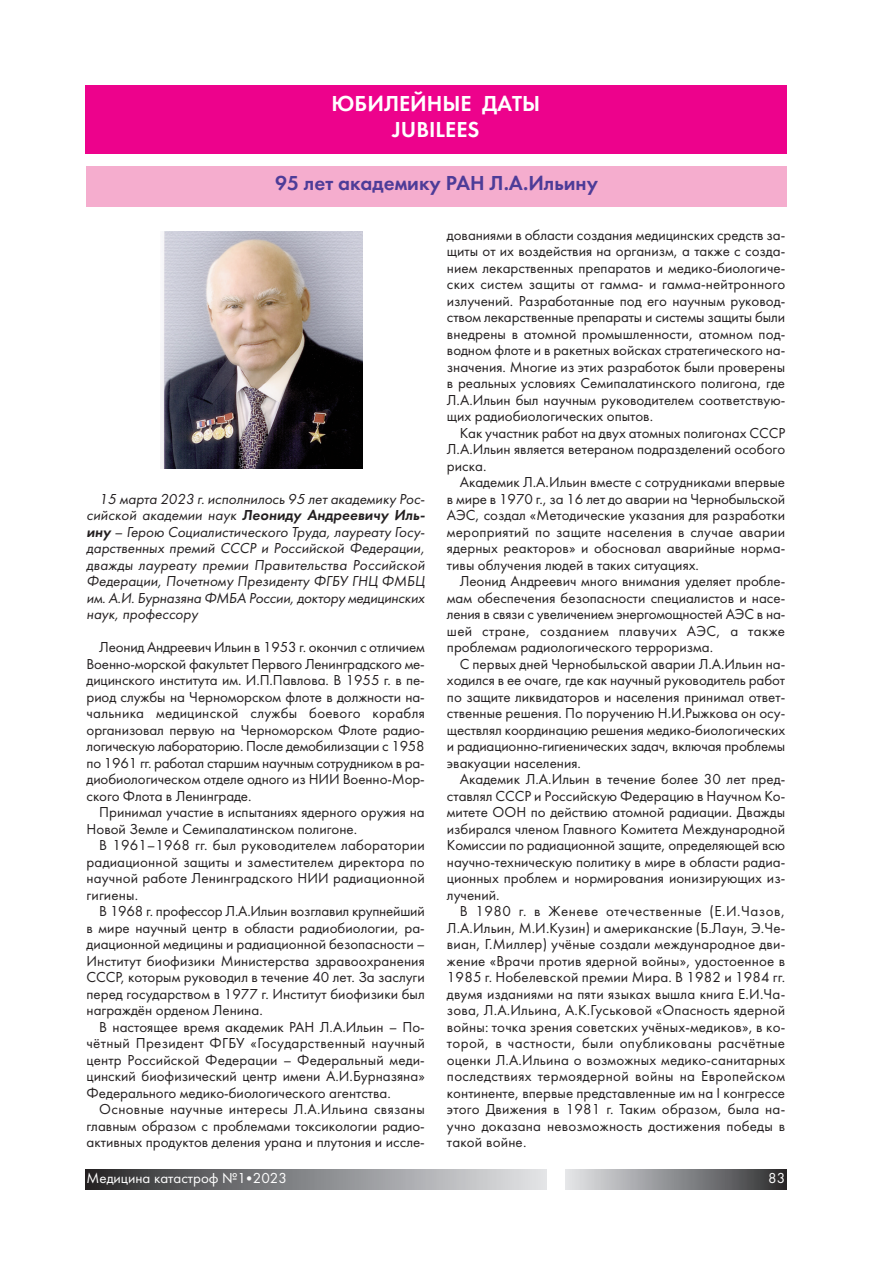
<style>
.page{position:relative;width:893px;height:1263px;background:#fff}
.page>*{position:absolute;margin:0;border:0;box-sizing:border-box;transform-origin:0 0}
.t1{font:22.5px/25.5px "Futura Demi C";color:#fff;text-align:center}
.t2{font:21px "Futura Demi C";color:#4d3c98}
.t3{font:15px/16.5px "Futura Book C";color:#231f20;text-align:justify}
.t4{font:italic 15px/16.5px "Futura Book C";color:#231f20;text-align:justify}
.t5{font:italic 15px "Futura Demi C";letter-spacing:.005em;color:#231f20}
.t6{font:15px "Futura Book C";color:#fff}
.s1{font-family:"Futura Book C"}
.s2{font-family:"Futura Demi C"}
</style>
<div class="page">
<div style="left:85px;top:1169px;width:461px;height:21px;background:linear-gradient(to right,#2b2b2d,#e5e6ea)"></div>
<div style="left:566px;top:1169px;width:221px;height:21px;background:linear-gradient(to right,#e5e7ea,#2e2e30)"></div>
<div style="left:85px;top:85px;width:702px;height:69px;background:#ed028c"></div>
<img style="left:160px;top:231px;width:202px;height:237px">
<div style="left:87px;top:166px;width:700px;height:40px;background:#f5adce"></div>
<h1 class="t1" style="left:331px;top:91px;width:210px">ЮБИЛЕЙНЫЕ ДАТЫ<br>JUBILEES</h1>
<h2 class="t2" style="left:275px;top:171px;width:324px">95 лет академику РАН Л.А.Ильину</h2>
<p class="t4" style="left:99px;top:490px;width:326px">15 марта 2023 г. исполнилось 95 лет академику Рос-</p>
<p class="t5" style="left:87px;top:506px;width:338px"><span class="s1">сийской академии наук</span> Леониду Андреевичу Иль-</p>
<p class="t4" style="left:87px;top:523px;width:340px"><span class="s2">ину</span> – Герою Социалистического Труда, лауреату Госу&shy;дарственных премий СССР и Российской Федерации, дважды лауреату премии Правительства Российской Федерации, Почетному Президенту ФГБУ ГНЦ ФМБЦ им. А.И. Бурназяна ФМБА России, доктору медицинских наук, профессору</p>
<p class="t3" style="left:87px;top:639px;width:340px;text-indent:13px">Леонид Андреевич Ильин в 1953 г. окончил с отличием Военно-морской факультет Первого Ленинградского ме&shy;дицинского института им. И.П.Павлова. В 1955 г. в пе&shy;риод службы на Черноморском флоте в должности на&shy;чальника медицинской службы боевого корабля организовал первую на Черноморском Флоте радио&shy;логическую лабораторию. После демобилизации с 1958 по 1961 гг. работал старшим научным сотрудником в ра&shy;диобиологическом отделе одного из НИИ Военно-Мор&shy;ского Флота в Ленинграде.</p>
<p class="t3" style="left:87px;top:804px;width:340px;text-indent:13px">Принимал участие в испытаниях ядерного оружия на<br>Новой Земле и Семипалатинском полигоне.</p>
<p class="t3" style="left:87px;top:837px;width:340px;text-indent:13px">В 1961–1968 гг. был руководителем лаборатории радиационной защиты и заместителем директора по научной работе Ленинградского НИИ радиационной гигиены.</p>
<p class="t3" style="left:87px;top:903px;width:340px;text-indent:13px">В 1968 г. профессор Л.А.Ильин возглавил крупнейший в мире научный центр в области радиобиологии, ра&shy;диационной медицины и радиационной безопасности – Институт биофизики Министерства здравоохранения СССР, которым руководил в течение 40 лет. За заслуги перед государством в 1977 г. Институт биофизики был награждён орденом Ленина.</p>
<p class="t3" style="left:87px;top:1018px;width:340px;text-indent:13px">В настоящее время академик РАН Л.А.Ильин – По&shy;чётный Президент ФГБУ «Государственный научный центр Российской Федерации – Федеральный меди&shy;цинский биофизический центр имени А.И.Бурназяна» Федерального медико-биологического агентства.</p>
<p class="t3" style="left:87px;top:1101px;width:340px;text-indent:13px">Основные научные интересы Л.А.Ильина связаны главным образом с проблемами токсикологии радио&shy;активных продуктов деления урана и плутония и иссле-</p>
<p class="t3" style="left:447px;top:226px;width:340px">дованиями в области создания медицинских средств за&shy;щиты от их воздействия на организм, а также с созда&shy;нием лекарственных препаратов и медико-биологиче&shy;ских систем защиты от гамма- и гамма-нейтронного излучений. Разработанные под его научным руковод&shy;ством лекарственные препараты и системы защиты были внедрены в атомной промышленности, атомном под&shy;водном флоте и в ракетных войсках стратегического на&shy;значения. Многие из этих разработок были проверены в реальных условиях Семипалатинского полигона, где Л.А.Ильин был научным руководителем соответствую&shy;щих радиобиологических опытов.</p>
<p class="t3" style="left:447px;top:424px;width:340px;text-indent:13px">Как участник работ на двух атомных полигонах СССР Л.А.Ильин является ветераном подразделений особого риска.</p>
<p class="t3" style="left:447px;top:474px;width:340px;text-indent:13px">Академик Л.А.Ильин вместе с сотрудниками впервые в мире в 1970 г., за 16 лет до аварии на Чернобыльской АЭС, создал «Методические указания для разработки мероприятий по защите населения в случае аварии ядерных реакторов» и обосновал аварийные норма&shy;тивы облучения людей в таких ситуациях.</p>
<p class="t3" style="left:447px;top:573px;width:340px;text-indent:13px">Леонид Андреевич много внимания уделяет пробле&shy;мам обеспечения безопасности специалистов и насе&shy;ления в связи с увеличением энергомощностей АЭС в на&shy;шей стране, созданием плавучих АЭС, а также проблемам радиологического терроризма.</p>
<p class="t3" style="left:447px;top:655px;width:340px;text-indent:13px">С первых дней Чернобыльской аварии Л.А.Ильин на&shy;ходился в ее очаге, где как научный руководитель работ по защите ликвидаторов и населения принимал ответ&shy;ственные решения. По поручению Н.И.Рыжкова он осу&shy;ществлял координацию решения медико-биологических и радиационно-гигиенических задач, включая проблемы эвакуации населения.</p>
<p class="t3" style="left:447px;top:771px;width:340px;text-indent:13px">Академик Л.А.Ильин в течение более 30 лет пред&shy;ставлял СССР и Российскую Федерацию в Научном Ко&shy;митете ООН по действию атомной радиации. Дважды избирался членом Главного Комитета Международной Комиссии по радиационной защите, определяющей всю научно-техническую политику в мире в области радиа&shy;ционных проблем и нормирования ионизирующих из&shy;лучений.</p>
<p class="t3" style="left:447px;top:903px;width:340px;text-indent:13px">В 1980 г. в Женеве отечественные (Е.И.Чазов, Л.А.Ильин, М.И.Кузин) и американские (Б.Лаун, Э.Че&shy;виан, Г.Миллер) учёные создали международное дви&shy;жение «Врачи против ядерной войны», удостоенное в 1985 г. Нобелевской премии Мира. В 1982 и 1984 гг. двумя изданиями на пяти языках вышла книга Е.И.Ча&shy;зова, Л.А.Ильина, А.К.Гуськовой «Опасность ядерной войны: точка зрения советских учёных-медиков», в ко&shy;торой, в частности, были опубликованы расчётные оценки Л.А.Ильина о возможных медико-санитарных последствиях термоядерной войны на Европейском континенте, впервые представленные им на I конгрессе этого Движения в 1981 г. Таким образом, была на&shy;учно доказана невозможность достижения победы в такой войне.</p>
<p class="t6" style="left:87px;top:1169px;width:202px">Медицина катастроф №1•2023</p>
<p class="t6" style="left:768px;top:1169px;width:19px">83</p>
</div>
